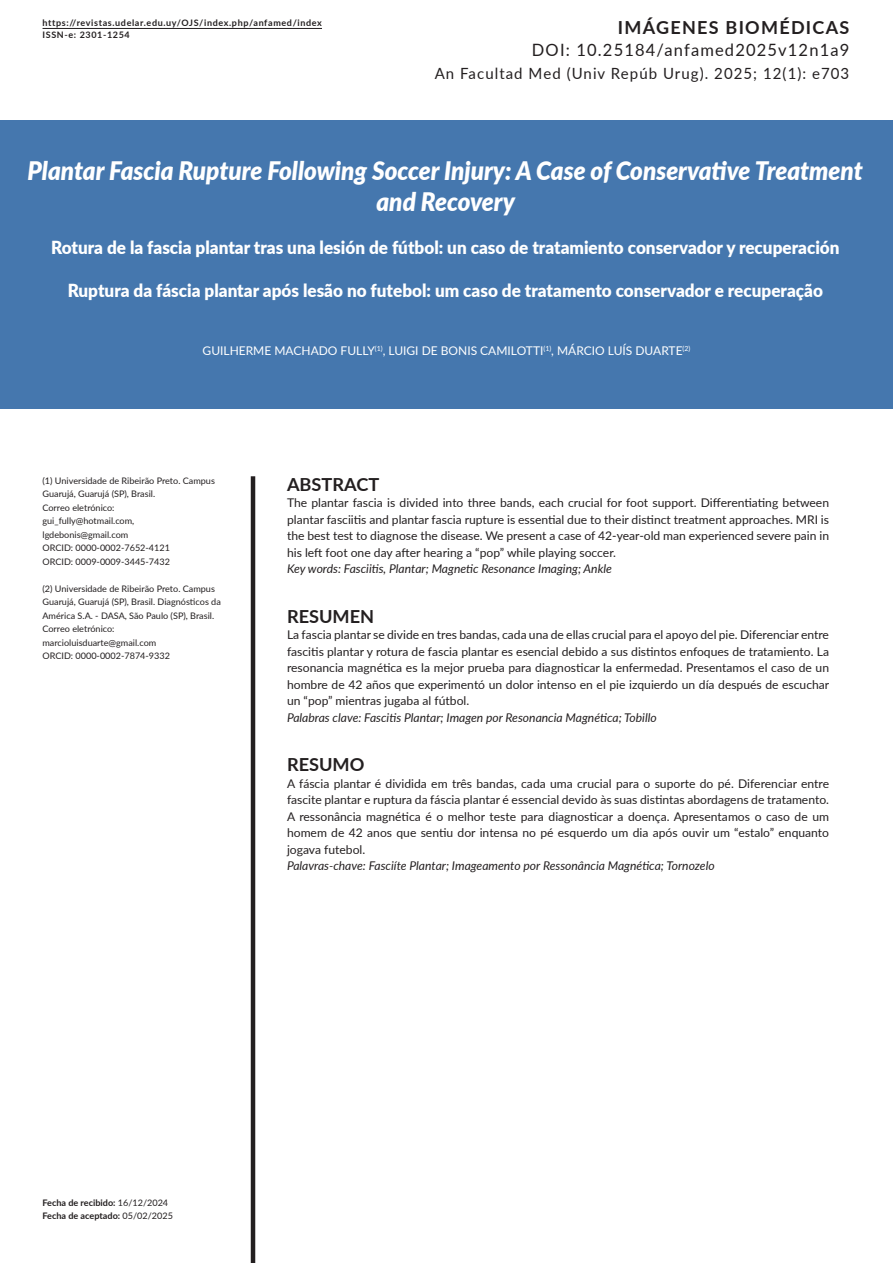
<style>
.page{position:relative;width:893px;height:1263px;background:#fff}
.page>*{position:absolute;margin:0;border:0;box-sizing:border-box;transform-origin:0 0}
.t1{font:italic 900 25.5px/30.6px "Lato";color:#fff;text-align:center;scale:.95 1}
.t2{font:900 18px "Lato";color:#fff;scale:.95 1}
.t3{font:700 18px "Lato";color:#231f20}
.t4{font:700 18px "Lato";letter-spacing:.07em;color:#231f20}
.t5{font:16.95px "Lato";letter-spacing:.07em;color:#231f20}
.t6{font:15.45px "Lato";letter-spacing:.07em;color:#231f20}
.t7{font:12px/16.5px "Lato";color:#231f20;text-align:justify}
.t8{font:italic 12px "Lato";color:#231f20}
.t9{font:12px "Lato";color:#fff}
.t10{font:9px/13.5px "Lato";color:#231f20}
.t11{font:700 9px "Lato";letter-spacing:.07em;color:#231f20}
.t12{font:700 9px/13.5px "Lato";color:#231f20}
.s1{font-weight:400}
</style>
<div class="page">
<div style="left:0;top:120px;width:893px;height:288px;background:#4577ae"></div>
<hr style="left:43px;top:28px;width:279px;height:1px;background:#231f20">
<hr style="left:251px;top:476px;width:4px;height:787px;background:#231f20">
<p class="t11" style="left:43px;top:16px;width:281px">https://revistas.udelar.edu.uy/OJS/index.php/anfamed/index</p>
<p class="t11" style="left:43px;top:28px;width:89px">ISSN-e: 2301-1254</p>
<p class="t4" style="left:618px;top:14px;width:233px">IMÁGENES BIOMÉDICAS</p>
<p class="t5" style="left:532px;top:38px;width:319px">DOI: 10.25184/anfamed2025v12n1a9</p>
<p class="t6" style="left:435px;top:62px;width:416px">An Facultad Med (Univ Repúb Urug). 2025; 12(1): e703</p>
<p class="t1" style="left:28px;top:154px;width:881px">Plantar Fascia Rupture Following Soccer Injury: A Case of Conservative Treatment and Recovery</p>
<p class="t2" style="left:51px;top:234px;width:831px">Rotura de la fascia plantar tras una lesión de fútbol: un caso de tratamiento conservador y recuperación</p>
<p class="t2" style="left:68px;top:277px;width:796px">Ruptura da fáscia plantar após lesão no futebol: um caso de tratamento conservador e recuperação</p>
<p class="t9" style="left:203px;top:342px;width:489px">GUILHERME MACHADO FULLY<sup>(1)</sup>, LUIGI DE BONIS CAMILOTTI<sup>(1)</sup>, MÁRCIO LUÍS DUARTE<sup>(2)</sup></p>
<p class="t10" style="left:43px;top:473px;width:174px">(1) Universidade de Ribeirão Preto. Campus<br>Guarujá, Guarujá (SP), Brasil.</p>
<p class="t10" style="left:43px;top:500px;width:74px">Correo eletrónico:</p>
<p class="t10" style="left:43px;top:514px;width:93px">gui_fully@hotmail.com,</p>
<p class="t10" style="left:43px;top:527px;width:87px">lgdebonis@gmail.com</p>
<p class="t10" style="left:43px;top:541px;width:129px">ORCID: 0000-0002-7652-4121</p>
<p class="t10" style="left:43px;top:554px;width:129px">ORCID: 0009-0009-3445-7432</p>
<p class="t10" style="left:43px;top:581px;width:180px">(2) Universidade de Ribeirão Preto. Campus Guarujá, Guarujá (SP), Brasil. Diagnósticos da América S.A. - DASA, São Paulo (SP), Brasil.<br>Correo eletrónico:</p>
<p class="t10" style="left:43px;top:635px;width:115px">marcioluisduarte@gmail.com</p>
<p class="t10" style="left:43px;top:649px;width:129px">ORCID: 0000-0002-7874-9332</p>
<p class="t3" style="left:287px;top:471px;width:94px">ABSTRACT</p>
<p class="t7" style="left:287px;top:494px;width:544px">The plantar fascia is divided into three bands, each crucial for foot support. Differentiating between plantar fasciitis and plantar fascia rupture is essential due to their distinct treatment approaches. MRI is the best test to diagnose the disease. We present a case of 42-year-old man experienced severe pain in his left foot one day after hearing a “pop” while playing soccer.</p>
<p class="t8" style="left:287px;top:560px;width:326px">Key words: Fasciitis, Plantar; Magnetic Resonance Imaging; Ankle</p>
<p class="t3" style="left:287px;top:603px;width:89px">RESUMEN</p>
<p class="t7" style="left:287px;top:626px;width:544px">La fascia plantar se divide en tres bandas, cada una de ellas crucial para el apoyo del pie. Diferenciar entre fascitis plantar y rotura de fascia plantar es esencial debido a sus distintos enfoques de tratamiento. La resonancia magnética es la mejor prueba para diagnosticar la enfermedad. Presentamos el caso de un hombre de 42 años que experimentó un dolor intenso en el pie izquierdo un día después de escuchar un “pop” mientras jugaba al fútbol.</p>
<p class="t8" style="left:287px;top:709px;width:371px">Palabras clave: Fascitis Plantar; Imagen por Resonancia Magnética; Tobillo</p>
<p class="t3" style="left:287px;top:751px;width:79px">RESUMO</p>
<p class="t7" style="left:287px;top:775px;width:544px">A fáscia plantar é dividida em três bandas, cada uma crucial para o suporte do pé. Diferenciar entre fascite plantar e ruptura da fáscia plantar é essencial devido às suas distintas abordagens de tratamento.<br>A ressonância magnética é o melhor teste para diagnosticar a doença. Apresentamos o caso de um homem de 42 anos que sentiu dor intensa no pé esquerdo um dia após ouvir um “estalo” enquanto jogava futebol.</p>
<p class="t8" style="left:287px;top:857px;width:429px">Palavras-chave: Fasciíte Plantar; Imageamento por Ressonância Magnética; Tornozelo</p>
<p class="t12" style="left:43px;top:1195px;width:132px">Fecha de recibido: <span class="s1">16/12/2024<br></span>Fecha de aceptado: <span class="s1">05/02/2025</span></p>
</div>
